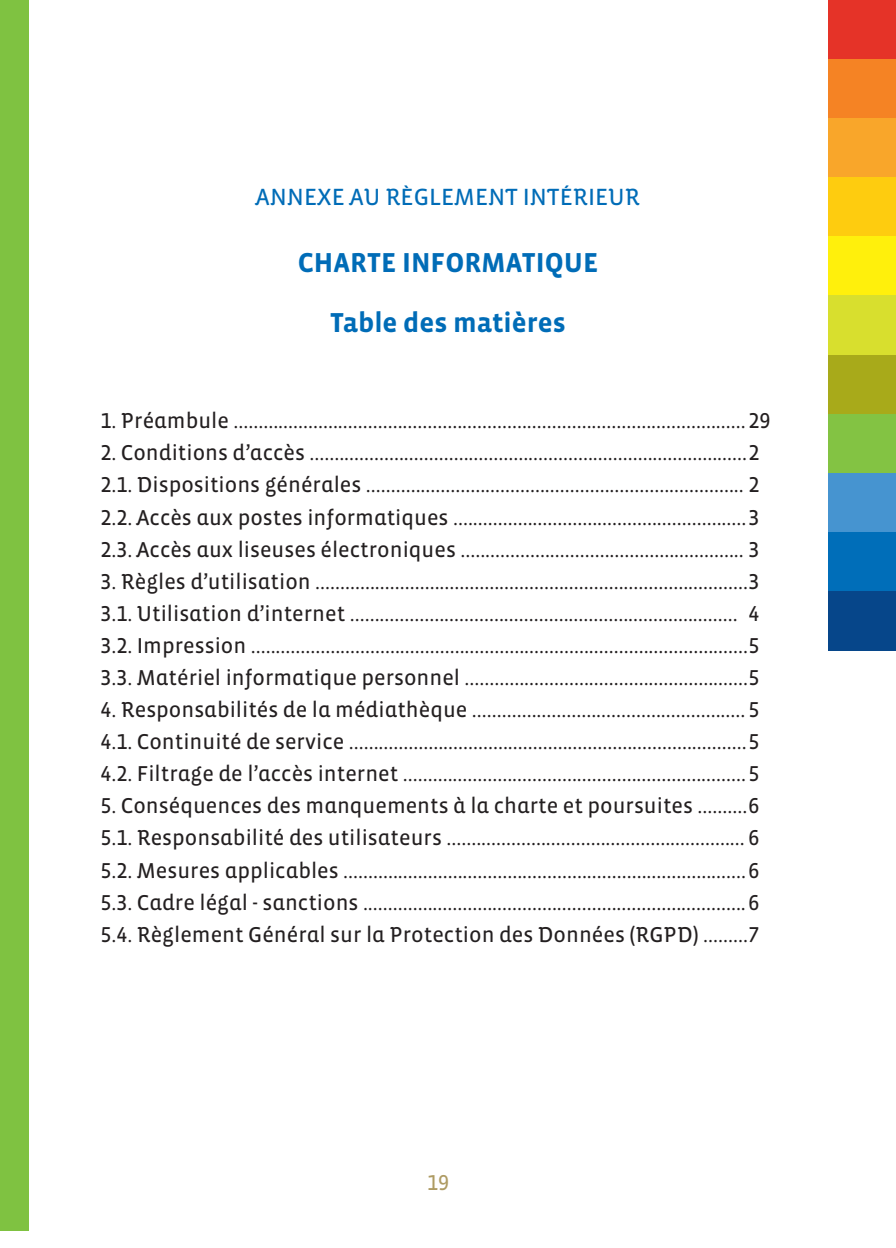
<style>
.page{position:relative;width:896px;height:1248px;background:#fff}
.page>*{position:absolute;margin:0;border:0;box-sizing:border-box;transform-origin:0 0}
.t1{font:700 28px "Vista Sans OTCE";color:#006cb7}
.t2{font:24px "Vista Sans Alt Reg";color:#006cb7}
.t3{font:22px "Vista Sans Alt Reg";color:#231f20}
.t4{font:22px "Vista Sans Alt Reg";color:#ae9b63}
</style>
<div class="page">
<div style="left:828px;top:0;width:68px;height:59px;background:#e53328"></div>
<div style="left:828px;top:59px;width:68px;height:59px;background:#f58324"></div>
<div style="left:828px;top:118px;width:68px;height:59px;background:#f9a62a"></div>
<div style="left:828px;top:177px;width:68px;height:60px;background:#fecc0f"></div>
<div style="left:828px;top:237px;width:68px;height:59px;background:#fff00c"></div>
<div style="left:828px;top:296px;width:68px;height:59px;background:#d8df2e"></div>
<div style="left:828px;top:355px;width:68px;height:59px;background:#a8aa1a"></div>
<div style="left:828px;top:414px;width:68px;height:59px;background:#83c343"></div>
<div style="left:828px;top:473px;width:68px;height:59px;background:#4694d0"></div>
<div style="left:828px;top:532px;width:68px;height:59px;background:#006eb9"></div>
<div style="left:828px;top:591px;width:68px;height:60px;background:#06468a"></div>
<div style="left:0;top:0;width:28px;height:1230px;background:#7fc241"></div>
<p class="t2" style="left:256px;top:184px;width:386px">ANNEXE AU RÈGLEMENT INTÉRIEUR</p>
<p class="t1" style="left:298px;top:246px;width:302px">CHARTE INFORMATIQUE</p>
<p class="t1" style="left:330px;top:306px;width:237px">Table des matières</p>
<p class="t3" style="left:100px;top:409px;width:672px">1. Préambule ....................................................................................................... 29</p>
<p class="t3" style="left:100px;top:441px;width:661px">2. Conditions d’accès ........................................................................................2</p>
<p class="t3" style="left:100px;top:474px;width:661px">2.1. Dispositions générales ............................................................................ 2</p>
<p class="t3" style="left:100px;top:506px;width:661px">2.2. Accès aux postes informatiques ...........................................................3</p>
<p class="t3" style="left:100px;top:538px;width:661px">2.3. Accès aux liseuses électroniques ......................................................... 3</p>
<p class="t3" style="left:100px;top:570px;width:661px">3. Règles d’utilisation .......................................................................................3</p>
<p class="t3" style="left:100px;top:602px;width:661px">3.1. Utilisation d’internet .............................................................................. 4</p>
<p class="t3" style="left:100px;top:634px;width:661px">3.2. Impression ....................................................................................................5</p>
<p class="t3" style="left:100px;top:666px;width:661px">3.3. Matériel informatique personnel .........................................................5</p>
<p class="t3" style="left:100px;top:698px;width:661px">4. Responsabilités de la médiathèque ....................................................... 5</p>
<p class="t3" style="left:100px;top:730px;width:661px">4.1. Continuité de service ................................................................................5</p>
<p class="t3" style="left:100px;top:762px;width:661px">4.2. Filtrage de l’accès internet .....................................................................5</p>
<p class="t3" style="left:100px;top:794px;width:661px">5. Conséquences des manquements à la charte et poursuites ..........6</p>
<p class="t3" style="left:100px;top:826px;width:661px">5.1. Responsabilité des utilisateurs ............................................................ 6</p>
<p class="t3" style="left:100px;top:858px;width:661px">5.2. Mesures applicables .................................................................................6</p>
<p class="t3" style="left:100px;top:890px;width:661px">5.3. Cadre légal - sanctions .............................................................................6</p>
<p class="t3" style="left:100px;top:923px;width:661px">5.4. Règlement Général sur la Protection des Données (RGPD) .........7</p>
<p class="t4" style="left:427px;top:1171px;width:23px">19</p>
</div>
